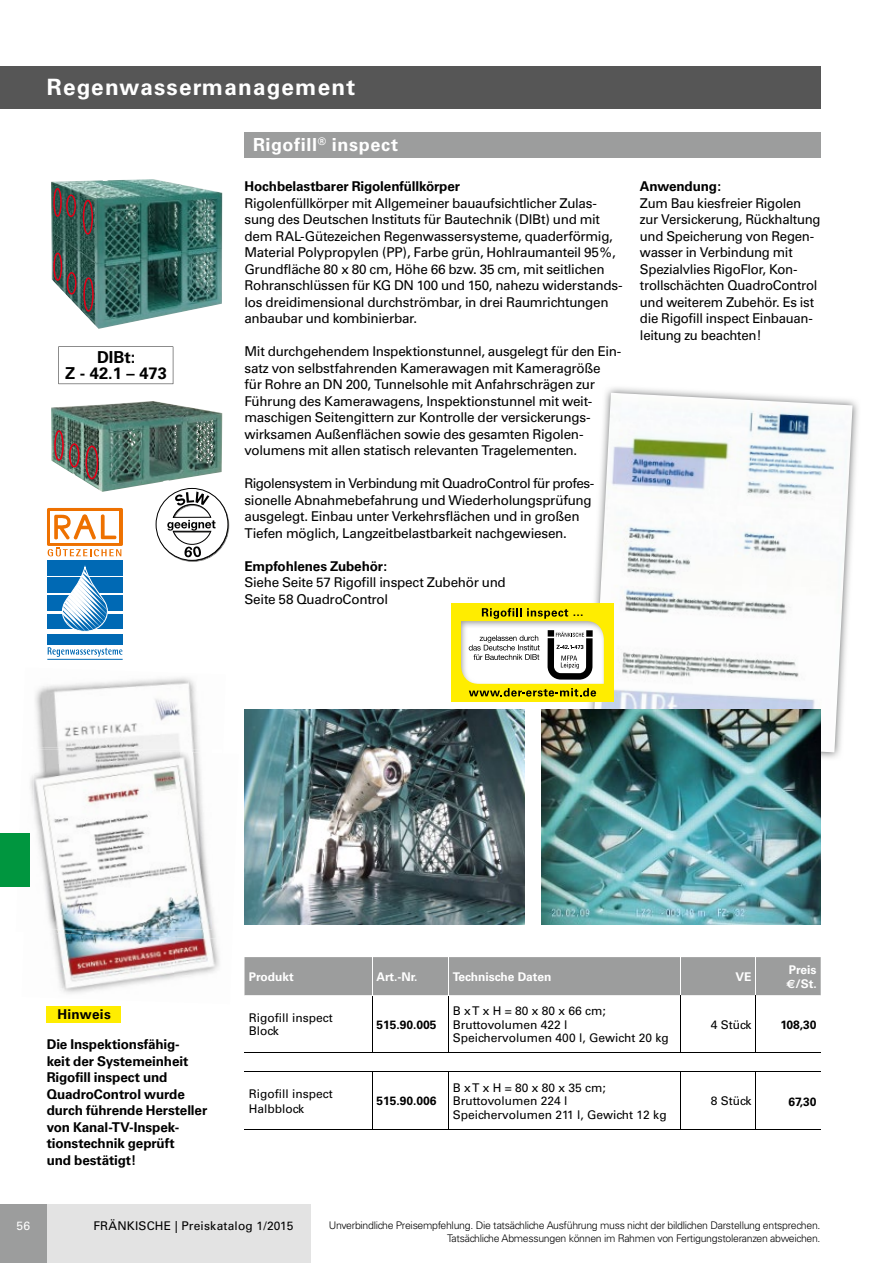
<style>
.page{position:relative;width:893px;height:1263px;background:#fff}
.page>*{position:absolute;margin:0;border:0;box-sizing:border-box;transform-origin:0 0}
.t1{font:700 22.5px "Univers";letter-spacing:.055em;color:#fff}
.t2{font:700 18px "Univers";letter-spacing:.035em;color:#fff}
.t3{font:700 16.5px/16.5px "Univers";color:#000;text-align:center}
.t4{font:13.5px/16.5px "Univers";letter-spacing:-.02em;color:#000}
.t5{font:700 13.5px/16.5px "Univers";letter-spacing:-.01em;color:#000}
.t6{font:700 13.5px "Univers";letter-spacing:.025em;color:#000}
.t7{font:12px/13.5px "Univers";color:#000}
.t8{font:700 12px/13.5px "Univers";color:#fff}
.t9{font:700 12px "Univers";color:#000}
.t10{font:700 12px "Univers CE";color:#000}
.t11{font:12px "Univers";color:#fff}
.t12{font:700 11.4px "Univers";color:#000}
.t13{font:300 10.5px/13.5px "Univers";letter-spacing:-.03em;color:#000;text-align:right}
.s1{font-family:"Euro Sans"}
</style>
<div class="page">
<div style="left:0;top:1204px;width:310px;height:59px;background:#e3e3e3"></div>
<div style="left:0;top:1204px;width:47px;height:59px;background:#9c9d9d"></div>
<img style="left:51px;top:401px;width:171px;height:91px">
<img style="left:585px;top:387px;width:273px;height:371px">
<img style="left:593px;top:393px;width:260px;height:359px">
<img style="left:51px;top:179px;width:171px;height:150px">
<svg style="left:83px;top:277px;width:11px;height:35px"></svg>
<svg style="left:53px;top:253px;width:24px;height:42px"></svg>
<svg style="left:83px;top:200px;width:10px;height:35px"></svg>
<svg style="left:53px;top:188px;width:23px;height:29px"></svg>
<svg style="left:54px;top:430px;width:44px;height:49px;background:#7b716b"></svg>
<svg style="left:156px;top:488px;width:74px;height:74px"></svg>
<img style="left:35px;top:677px;width:164px;height:252px">
<img style="left:103px;top:749px;width:96px;height:4px">
<img style="left:35px;top:747px;width:68px;height:2px">
<img style="left:175px;top:939px;width:45px;height:39px">
<img style="left:52px;top:934px;width:123px;height:60px">
<img style="left:30px;top:749px;width:42px;height:185px">
<img style="left:168px;top:753px;width:48px;height:186px">
<img style="left:72px;top:929px;width:97px;height:8px">
<img style="left:244px;top:710px;width:280px;height:214px">
<img style="left:541px;top:710px;width:280px;height:214px">
<svg style="left:48px;top:647px;width:74px;height:10px"></svg>
<div style="left:47px;top:560px;width:76px;height:16px;background:#0069b4"></div>
<div style="left:47px;top:577px;width:76px;height:16px;background:#0069b4"></div>
<div style="left:47px;top:595px;width:76px;height:16px;background:#0069b4"></div>
<div style="left:47px;top:615px;width:76px;height:14px;background:#0069b4"></div>
<div style="left:47px;top:634px;width:76px;height:11px;background:#0069b4"></div>
<svg style="left:62px;top:566px;width:46px;height:66px"></svg>
<hr style="left:47px;top:659px;width:76px;height:1px;background:#0069b4">
<svg style="left:48px;top:547px;width:73px;height:9px"></svg>
<svg style="left:47px;top:508px;width:76px;height:38px"></svg>
<div style="left:51px;top:511px;width:68px;height:31px;background:#fff"></div>
<svg style="left:54px;top:514px;width:63px;height:26px"></svg>
<div style="left:452px;top:604px;width:162px;height:97px;background:#ffed00"></div>
<img style="left:461px;top:621px;width:143px;height:63px">
<div style="left:548px;top:630px;width:6px;height:7px;background:#000"></div>
<div style="left:586px;top:630px;width:7px;height:7px;background:#000"></div>
<svg style="left:469px;top:635px;width:71px;height:25px;background:#ccc"></svg>
<svg style="left:482px;top:608px;width:39px;height:11px"></svg>
<svg style="left:527px;top:608px;width:41px;height:11px"></svg>
<svg style="left:469px;top:688px;width:127px;height:8px"></svg>
<svg style="left:548px;top:632px;width:45px;height:48px;background:#979797"></svg>
<div style="left:0;top:833px;width:30px;height:54px;background:#00963f"></div>
<div style="left:244px;top:957px;width:577px;height:38px;background:#9c9d9d"></div>
<svg style="left:244px;top:995px;width:577px;height:77px"></svg>
<hr style="left:244px;top:1129px;width:128px;height:1px;background:#000">
<hr style="left:448px;top:1072px;width:1px;height:57px;background:#000">
<hr style="left:244px;top:1052px;width:128px;height:1px;background:#000">
<hr style="left:449px;top:1052px;width:231px;height:1px;background:#000">
<hr style="left:372px;top:1052px;width:77px;height:1px;background:#000">
<hr style="left:680px;top:1052px;width:76px;height:1px;background:#000">
<hr style="left:756px;top:1052px;width:65px;height:1px;background:#000">
<hr style="left:244px;top:1072px;width:128px;height:1px;background:#000">
<hr style="left:449px;top:1072px;width:231px;height:1px;background:#000">
<hr style="left:372px;top:1072px;width:1px;height:57px;background:#000">
<hr style="left:372px;top:1072px;width:77px;height:1px;background:#000">
<hr style="left:680px;top:1072px;width:76px;height:1px;background:#000">
<hr style="left:756px;top:1072px;width:65px;height:1px;background:#000">
<hr style="left:449px;top:1129px;width:231px;height:1px;background:#000">
<hr style="left:372px;top:1129px;width:77px;height:1px;background:#000">
<hr style="left:680px;top:1129px;width:76px;height:1px;background:#000">
<hr style="left:756px;top:1129px;width:65px;height:1px;background:#000">
<hr style="left:372px;top:995px;width:1px;height:57px;background:#000">
<hr style="left:448px;top:995px;width:1px;height:57px;background:#000">
<hr style="left:372px;top:957px;width:1px;height:38px;background:#fff">
<hr style="left:448px;top:957px;width:1px;height:38px;background:#fff">
<hr style="left:680px;top:957px;width:1px;height:38px;background:#fff">
<hr style="left:755px;top:957px;width:1px;height:38px;background:#fff">
<hr style="left:680px;top:995px;width:1px;height:57px;background:#000">
<hr style="left:755px;top:995px;width:1px;height:57px;background:#000">
<hr style="left:680px;top:1072px;width:1px;height:57px;background:#000">
<hr style="left:755px;top:1072px;width:1px;height:57px;background:#000">
<div style="left:0;top:66px;width:821px;height:43px;background:#565656"></div>
<div style="left:244px;top:132px;width:577px;height:26px;background:#9c9d9d"></div>
<div style="left:47px;top:1007px;width:74px;height:16px;background:#ffed00"></div>
<svg style="left:58px;top:347px;width:115px;height:37px"></svg>
<h1 class="t1" style="left:47px;top:74px;width:310px">Regenwassermanagement</h1>
<p class="t3" style="left:65px;top:349px;width:103px">DIBt:<br>Z - 42.1 – 473</p>
<h2 class="t2" style="left:253px;top:134px;width:147px">Rigofill<sup>®</sup> inspect</h2>
<p class="t5" style="left:244px;top:178px;width:217px">Hochbelastbarer Rigolenfüllkörper</p>
<p class="t4" style="left:244px;top:195px;width:380px">Rigolenfüllkörper mit Allgemeiner bauaufsichtlicher Zulas&shy;sung des Deutschen Instituts für Bautechnik (DIBt) und mit dem RAL-Gütezeichen Regenwassersysteme, quaderförmig, Material Polypropylen (PP), Farbe grün, Hohlraumanteil 95 %, Grundfläche 80 x 80 cm, Höhe 66 bzw. 35 cm, mit seitlichen Rohranschlüssen für KG DN 100 und 150, nahezu widerstands&shy;los dreidimensional durchströmbar, in drei Raumrichtungen anbaubar und kombinierbar.</p>
<p class="t4" style="left:244px;top:343px;width:378px">Mit durchgehendem Inspektionstunnel, ausgelegt für den Ein&shy;satz von selbstfahrenden Kamerawagen mit Kameragröße für Rohre an DN 200, Tunnelsohle mit Anfahrschrägen zur Führung des Kamerawagens, Inspektionstunnel mit weit&shy;maschigen Seitengittern zur Kontrolle der versickerungs&shy;wirksamen Außenflächen sowie des gesamten Rigolen&shy;volumens mit allen statisch relevanten Tragelementen.</p>
<p class="t4" style="left:244px;top:475px;width:351px">Rigolensystem in Verbindung mit QuadroControl für profes&shy;sionelle Abnahmebefahrung und Wiederholungsprüfung ausgelegt. Einbau unter Verkehrsflächen und in großen Tiefen möglich, Langzeitbelastbarkeit nachge wiesen.</p>
<p class="t5" style="left:244px;top:558px;width:144px">Empfohlenes Zubehör:</p>
<p class="t4" style="left:244px;top:574px;width:263px">Siehe Seite 57 Rigofill inspect Zubehör und<br>Seite 58 QuadroControl</p>
<p class="t12" style="left:573px;top:606px;width:13px">…</p>
<p class="t5" style="left:640px;top:178px;width:83px">Anwendung:</p>
<p class="t4" style="left:640px;top:195px;width:182px">Zum Bau kiesfreier Rigolen zur Versickerung, Rückhaltung und Speicherung von Regen&shy;wasser in Verbindung mit<br>Spezialvlies RigoFlor, Kon&shy;trollschächten QuadroControl und weiterem Zubehör. Es ist die Rigofill inspect Einbauan&shy;leitung zu beachten!</p>
<p class="t6" style="left:57px;top:1006px;width:55px">Hinweis</p>
<p class="t5" style="left:47px;top:1036px;width:162px">Die Inspektionsfähig-<br>keit der Systemeinheit<br>Rigofill inspect und<br>QuadroControl wurde durch führende Hersteller von Kanal-TV-Inspek&shy;tionstechnik geprüft<br>und bestätigt!</p>
<p class="t8" style="left:249px;top:970px;width:47px">Produkt</p>
<p class="t8" style="left:376px;top:970px;width:43px">Art.-Nr.</p>
<p class="t8" style="left:453px;top:970px;width:100px">Technische Daten</p>
<p class="t8" style="left:735px;top:970px;width:17px">VE</p>
<p class="t8" style="left:786px;top:963px;width:32px">Preis<br><span class="s1">E</span>/St.</p>
<p class="t7" style="left:249px;top:1011px;width:86px">Rigofill inspect<br>Block</p>
<p class="t9" style="left:376px;top:1018px;width:62px">515.90.005</p>
<p class="t7" style="left:453px;top:1004px;width:218px">B x T x H = 80 x 80 x 66 cm;<br>Bruttovolumen 422 l<br>Speichervolumen 400 l, Gewicht 20 kg</p>
<p class="t7" style="left:711px;top:1018px;width:42px">4 Stück</p>
<p class="t9" style="left:780px;top:1018px;width:37px">108,30</p>
<p class="t7" style="left:249px;top:1087px;width:86px;line-height:14.4px">Rigofill inspect<br>Halbblock</p>
<p class="t10" style="left:376px;top:1094px;width:62px">515.90.006</p>
<p class="t7" style="left:453px;top:1081px;width:215px">B x T x H = 80 x 80 x 35 cm;<br>Bruttovolumen 224 l<br>Speichervolumen 211 l, Gewicht 12 kg</p>
<p class="t7" style="left:711px;top:1094px;width:42px">8 Stück</p>
<p class="t9" style="left:788px;top:1094px;width:29px">67,30</p>
<p class="t11" style="left:16px;top:1218px;width:15px">56</p>
<p class="t7" style="left:93px;top:1219px;width:201px">FRÄNKISCHE | Preiskatalog 1/2015</p>
<p class="t13" style="left:329px;top:1218px;width:493px">Unverbindliche Preisempfehlung. Die tatsächliche Ausführung muss nicht der bildlichen Darstellung entsprechen.<br>Tatsächliche Abmessungen können im Rahmen von Fertigungstoleranzen abweichen.</p>
</div>
